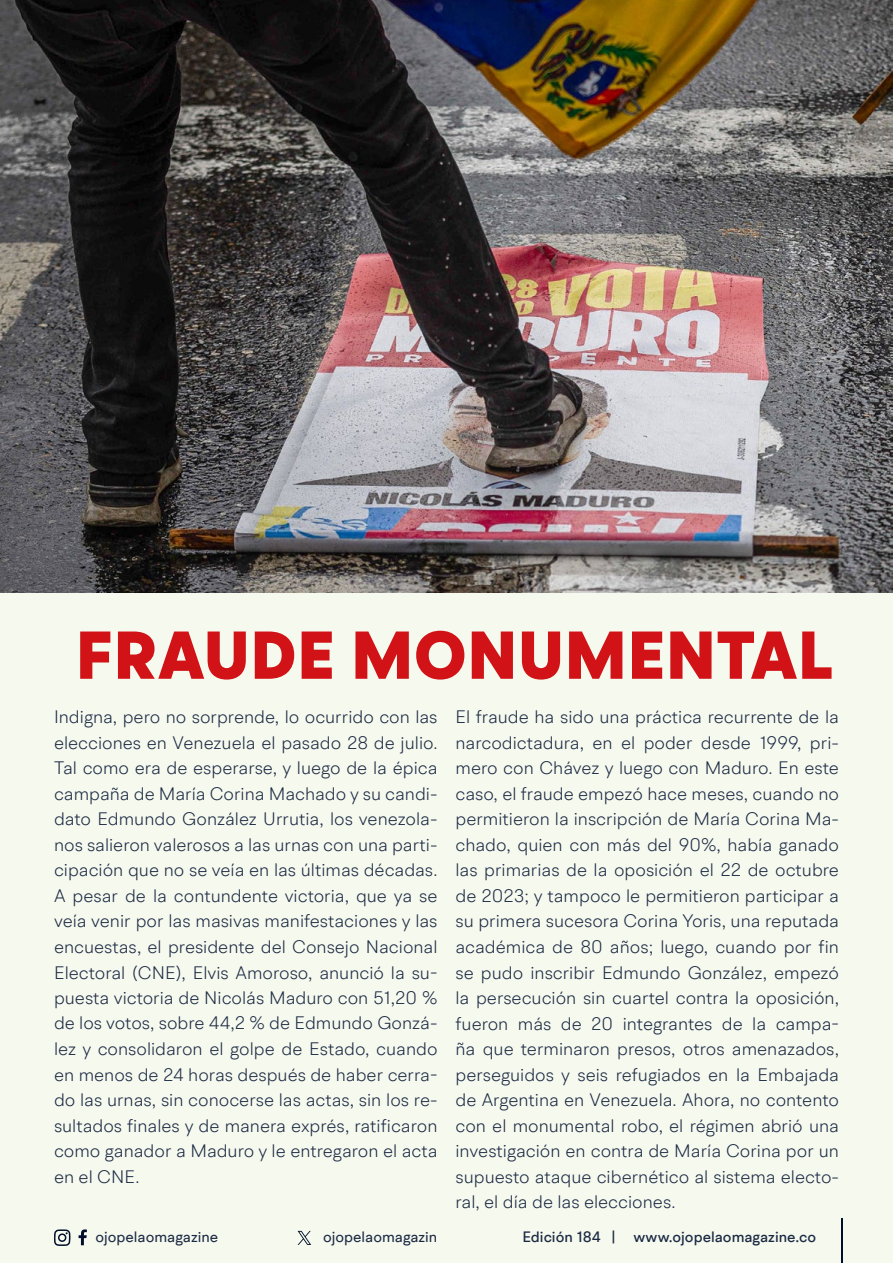
<style>
.page{position:relative;width:893px;height:1263px;background:#f6f9ee}
.page>*{position:absolute;margin:0;border:0;box-sizing:border-box;transform-origin:0 0}
.t1{font:900 67.5px "BR Hendrix";letter-spacing:.01em;color:#d11217}
.t2{font:300 18px/25.5px "BR Hendrix";color:#1b2943;text-align:justify}
.t3{font:500 15px "BR Hendrix";color:#1b2943}
.t4{font:15px "BR Hendrix";color:#1b2943}
</style>
<div class="page">
<svg style="left:79px;top:1229px;width:8px;height:16px"></svg>
<svg style="left:54px;top:1229px;width:17px;height:17px"></svg>
<hr style="left:841px;top:1219px;width:1px;height:44px;background:#000f2b">
<svg style="left:298px;top:1231px;width:13px;height:14px"></svg>
<img style="left:0;top:0;width:893px;height:592px">
<h1 class="t1" style="left:76px;top:613px;width:759px">FRAUDE MONUMENTAL</h1>
<p class="t2" style="left:54px;top:704px;width:385px">Indigna, pero no sorprende, lo ocurrido con las elecciones en Venezuela el pasado 28 de julio.<br>Tal como era de esperarse, y luego de la épica campaña de María Corina Machado y su candi&shy;dato Edmundo González Urrutia, los venezola&shy;nos salieron valerosos a las urnas con una parti&shy;cipación que no se veía en las últimas décadas.<br>A pesar de la contundente victoria, que ya se veía venir por las masivas manifestaciones y las encuestas, el presidente del Consejo Nacional Electoral (CNE), Elvis Amoroso, anunció la su&shy;puesta victoria de Nicolás Maduro con 51,20 % de los votos, sobre 44,2 % de Edmundo Gonzá&shy;lez y consolidaron el golpe de Estado, cuando en menos de 24 horas después de haber cerra&shy;do las urnas, sin conocerse las actas, sin los re&shy;sultados finales y de manera exprés, ratificaron como ganador a Maduro y le entregaron el acta en el CNE.</p>
<p class="t2" style="left:455px;top:704px;width:385px">El fraude ha sido una práctica recurrente de la narcodictadura, en el poder desde 1999, pri&shy;mero con Chávez y luego con Maduro. En este caso, el fraude empezó hace meses, cuando no permitieron la inscripción de María Corina Ma&shy;chado, quien con más del 90%, había ganado las primarias de la oposición el 22 de octubre de 2023; y tampoco le permitieron participar a su primera sucesora Corina Yoris, una reputada académica de 80 años; luego, cuando por fin se pudo inscribir Edmundo González, empezó la persecución sin cuartel contra la oposición, fueron más de 20 integrantes de la campa&shy;ña que terminaron presos, otros amenazados, perseguidos y seis refugiados en la Embajada de Argentina en Venezuela. Ahora, no contento con el monumental robo, el régimen abrió una investigación en contra de María Corina por un supuesto ataque cibernético al sistema electo&shy;ral, el día de las elecciones.</p>
<p class="t4" style="left:96px;top:1227px;width:124px">ojopelaomagazine</p>
<p class="t4" style="left:323px;top:1227px;width:116px">ojopelaomagazin</p>
<p class="t3" style="left:522px;top:1227px;width:295px">Edición 184 | www.ojopelaomagazine.co</p>
</div>
